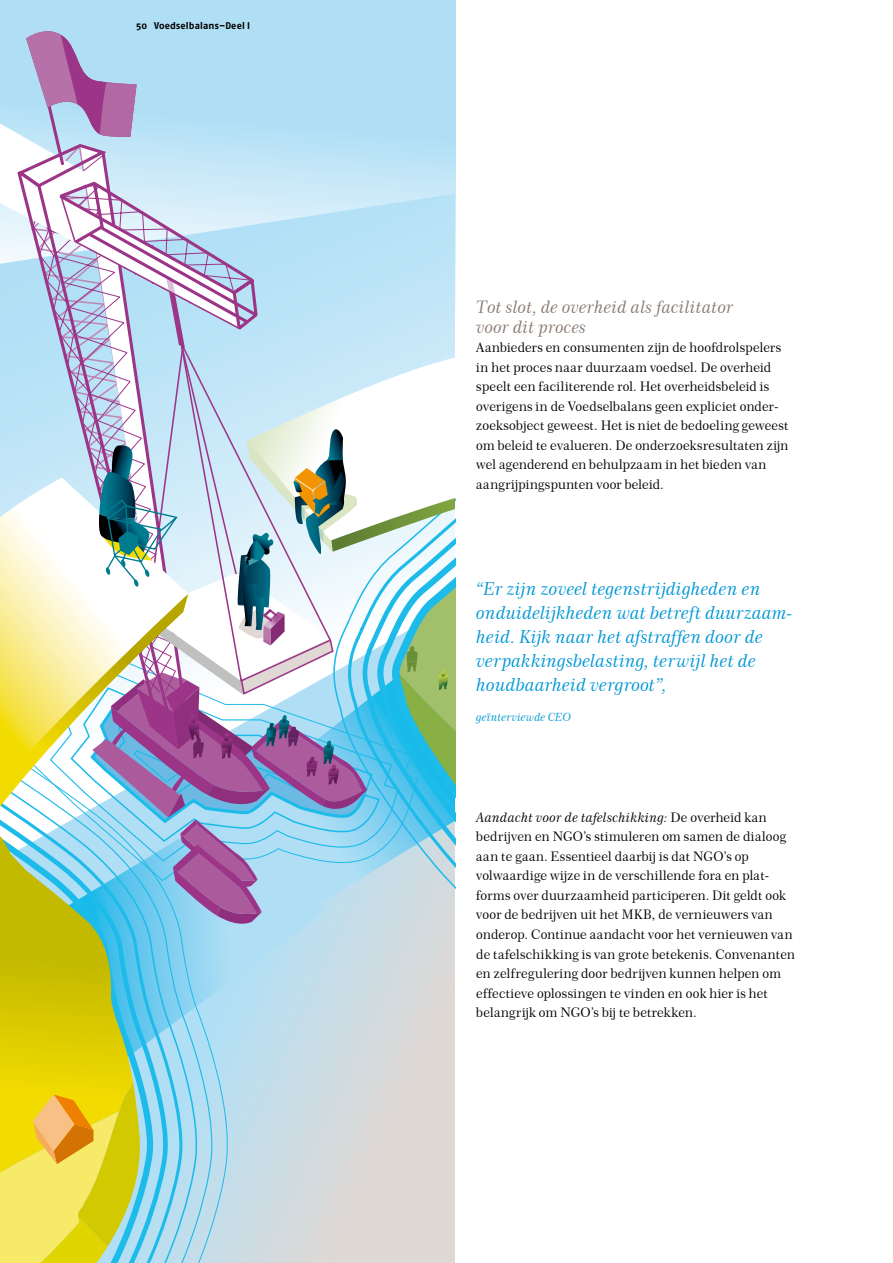
<style>
.page{position:relative;width:893px;height:1263px;background:#fff}
.page>*{position:absolute;margin:0;border:0;box-sizing:border-box;transform-origin:0 0}
.t1{font:18px/24px "Century 751 BT Italic B";letter-spacing:-.005em;color:#0097d5}
.t2{font:17.25px/19.5px "Century 751 BT Italic B";color:#897a72}
.t3{font:13.2px/19.5px "Century 751 BT Roman B";letter-spacing:.01em;color:#000}
.t4{font:13.2px "Century 751 BT Italic B";letter-spacing:.005em;color:#000}
.t5{font:11.25px "Century 751 BT Italic B";color:#0097d5}
.t6{font:700 9.75px "Fago No";letter-spacing:.015em;color:#000}
.s1{font-family:"Century 751 BT Roman B"}
</style>
<div class="page">
<div style="left:361px;top:0;width:94px;height:24px;background:#b0dff5"></div>
<svg style="left:0;top:24px;width:455px;height:1239px;background:#bed2cd"></svg>
<p class="t6" style="left:136px;top:20px;width:116px">50 Voedselbalans–Deel I</p>
<h2 class="t2" style="left:476px;top:297px;width:259px">Tot slot, de overheid als facilitator voor dit proces</h2>
<p class="t3" style="left:476px;top:338px;width:314px">Aanbieders en consumenten zijn de hoofdrolspelers in het proces naar duurzaam voedsel. De overheid speelt een faciliterende rol. Het overheidsbeleid is overigens in de Voedselbalans geen expliciet onder&shy;zoeksobject geweest. Het is niet de bedoeling geweest om beleid te evalueren. De onderzoeksresultaten zijn wel agenderend en behulpzaam in het bieden van aangrijpingspunten voor beleid.</p>
<h1 class="t1" style="left:476px;top:577px;width:318px">“Er zijn zoveel tegenstrijdigheden en onduidelijkheden wat betreft duurzaam&shy;heid. Kijk naar het afstraffen door de verpakkingsbelasting, terwijl het de houdbaarheid vergroot”,</h1>
<p class="t5" style="left:476px;top:711px;width:96px">geïnterviewde CEO</p>
<p class="t4" style="left:476px;top:809px;width:292px">Aandacht voor de tafelschikking: <span class="s1">De overheid kan</span></p>
<p class="t3" style="left:476px;top:827px;width:320px">bedrijven en NGO’s stimuleren om samen de dialoog aan te gaan. Essentieel daarbij is dat NGO’s op volwaardige wijze in de verschillende fora en plat&shy;forms over duurzaamheid participeren. Dit geldt ook voor de bedrijven uit het MKB, de vernieuwers van onderop. Continue aandacht voor het vernieuwen van de tafelschikking is van grote betekenis. Convenanten en zelfregulering door bedrijven kunnen helpen om effectieve oplossingen te vinden en ook hier is het belangrijk om NGO’s bij te betrekken.</p>
</div>
